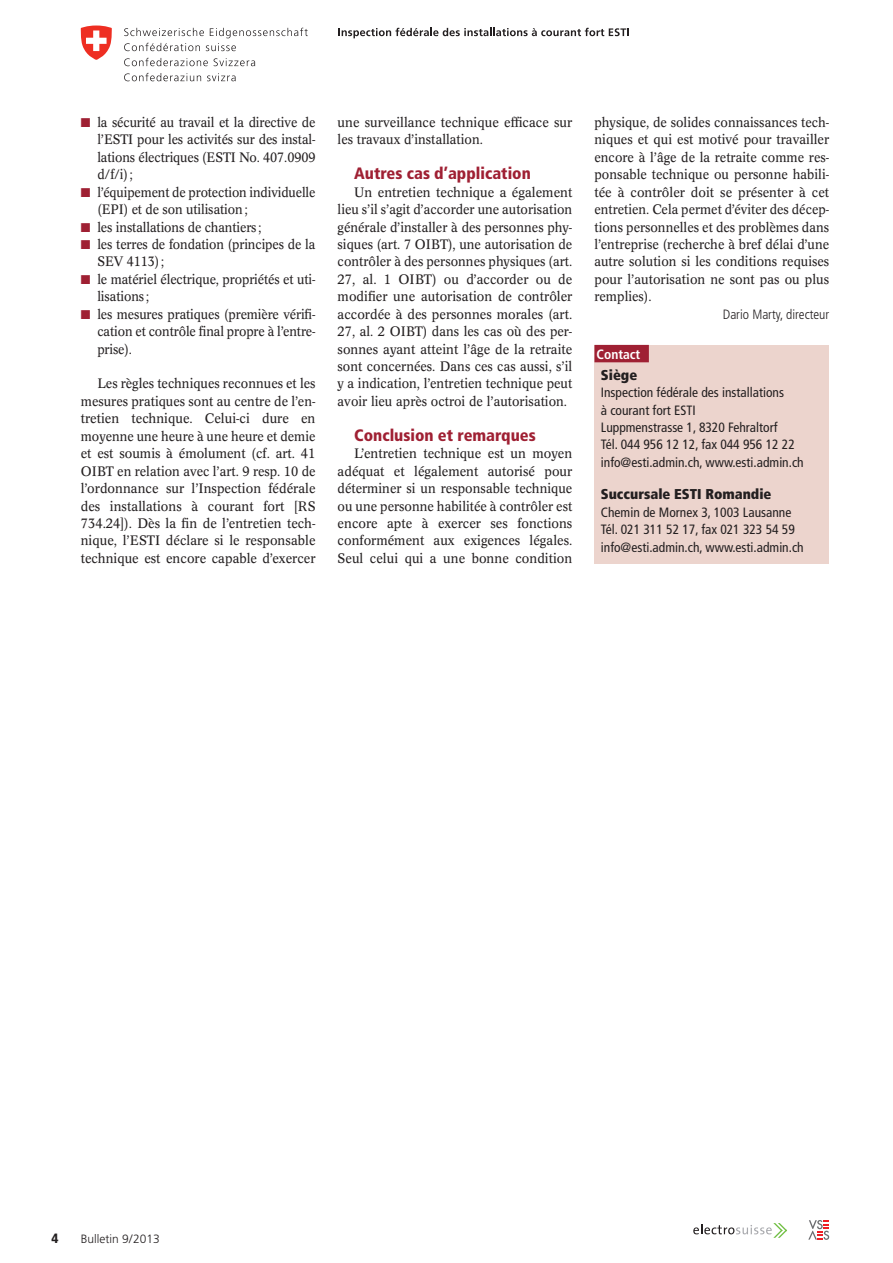
<style>
.page{position:relative;width:893px;height:1263px;background:#fff}
.page>*{position:absolute;margin:0;border:0;box-sizing:border-box;transform-origin:0 0}
.t1{font:900 condensed 16.5px "Frutiger LT Std";color:#9f2033}
.t2{font:900 condensed 14.25px "Frutiger LT Std";color:#231f20}
.t3{font:13.5px/17.4px "Concorde BQ";letter-spacing:-.01em;color:#231f20;text-align:justify;scale:.96 1}
.t4{font:13.5px/17.4px "Concorde BQ";letter-spacing:-.01em;color:#231f20;text-align:justify;scale:.95 1}
.t5{font:13.5px/17.4px "Concorde BQ";letter-spacing:-.01em;color:#231f20;scale:.94 1}
.t6{font:condensed 13.5px/17.4px "Frutiger LT Std";color:#231f20}
.t7{font:300 condensed 13.5px "Frutiger LT Std";color:#231f20}
.t8{font:700 condensed 13.5px "Frutiger LT Std";color:#fff}
.t9{font:900 condensed 13.5px "Frutiger LT Std";color:#231f20}
.t10{font:300 12px "Frutiger LT Std";color:#231f20}
.s1{color:#9f2033}
</style>
<div class="page">
<svg style="left:693px;top:1223px;width:94px;height:15px"></svg>
<svg style="left:808px;top:1220px;width:21px;height:20px"></svg>
<svg style="left:124px;top:28px;width:184px;height:23px"></svg>
<svg style="left:124px;top:58px;width:84px;height:8px"></svg>
<svg style="left:214px;top:58px;width:41px;height:8px"></svg>
<svg style="left:124px;top:73px;width:77px;height:8px"></svg>
<svg style="left:207px;top:73px;width:29px;height:8px"></svg>
<svg style="left:81px;top:26px;width:31px;height:34px"></svg>
<svg style="left:338px;top:28px;width:291px;height:10px"></svg>
<div style="left:594px;top:345px;width:235px;height:218px;background:#ecd4cd"></div>
<div style="left:594px;top:345px;width:55px;height:17px;background:#9f2033"></div>
<p class="t5" style="left:97px;top:114px;width:234px;text-align:justify;text-indent:-17px"><span class="s1">■</span> la sécurité au travail et la directive de l’ESTI pour les activités sur des instal&shy;lations électriques (ESTI No. 407.0909 d/f/i);</p>
<p class="t5" style="left:97px;top:183px;width:234px;text-indent:-17px"><span class="s1">■</span> l’équipement de protection individuelle (EPI) et de son utilisation;</p>
<p class="t5" style="left:81px;top:218px;width:194px"><span class="s1">■</span> les installations de chantiers ;</p>
<p class="t5" style="left:97px;top:236px;width:234px;text-indent:-17px"><span class="s1">■</span> les terres de fondation (principes de la<br>SEV 4113);</p>
<p class="t5" style="left:97px;top:271px;width:234px;text-indent:-17px"><span class="s1">■</span> le matériel électrique, propriétés et uti&shy;lisations ;</p>
<p class="t5" style="left:97px;top:305px;width:234px;text-align:justify;text-indent:-17px"><span class="s1">■</span> les mesures pratiques (première vérifi&shy;cation et contrôle final propre à l’entre&shy;prise).</p>
<p class="t4" style="left:81px;top:375px;width:249px;text-indent:17px">Les règles techniques reconnues et les mesures pratiques sont au centre de l’en&shy;tretien technique. Celui-ci dure en moyenne une heure à une heure et demie et est soumis à émolument (cf. art. 41<br>OIBT en relation avec l’art. 9 resp. 10 de l’ordonnance sur l’Inspection fédérale des installations à courant fort [RS 734.24]). Dès la fin de l’entretien tech&shy;nique, l’ESTI déclare si le responsable technique est encore capable d’exercer</p>
<p class="t3" style="left:338px;top:114px;width:246px">une surveillance technique efficace sur les travaux d’installation.</p>
<p class="t1" style="left:354px;top:164px;width:178px">Autres cas d’application</p>
<p class="t3" style="left:338px;top:183px;width:246px;text-indent:17px">Un entretien technique a également lieu s’il s’agit d’accorder une autorisation générale d’installer à des personnes phy&shy;siques (art. 7 OIBT), une autorisation de contrôler à des personnes physiques (art.<br>27, al. 1 OIBT) ou d’accorder ou de modifier une autorisation de contrôler accordée à des personnes morales (art.<br>27, al. 2 OIBT) dans les cas où des per&shy;sonnes ayant atteint l’âge de la retraite sont concernées. Dans ces cas aussi, s’il y a indication, l’entretien technique peut avoir lieu après octroi de l’autorisation.</p>
<p class="t1" style="left:354px;top:425px;width:183px">Conclusion et remarques</p>
<p class="t3" style="left:338px;top:445px;width:246px;text-indent:17px">L’entretien technique est un moyen adéquat et légalement autorisé pour déterminer si un responsable technique ou une personne habilitée à contrôler est encore apte à exercer ses fonctions conformément aux exigences légales.<br>Seul celui qui a une bonne condition</p>
<p class="t4" style="left:594px;top:114px;width:249px">physique, de solides connaissances tech&shy;niques et qui est motivé pour travailler encore à l’âge de la retraite comme res&shy;ponsable technique ou personne habili&shy;tée à contrôler doit se présenter à cet entretien. Cela permet d’éviter des décep&shy;tions personnelles et des problèmes dans l’entreprise (recherche à bref délai d’une autre solution si les conditions requises pour l’autorisation ne sont pas ou plus remplies).</p>
<p class="t7" style="left:723px;top:306px;width:108px">Dario Marty, directeur</p>
<p class="t8" style="left:597px;top:346px;width:45px">Contact</p>
<p class="t2" style="left:601px;top:366px;width:38px">Siège</p>
<p class="t6" style="left:601px;top:384px;width:204px">Inspection fédérale des installations<br>à courant fort ESTI<br>Luppmenstrasse 1, 8320 Fehraltorf<br>Tél. 044 956 12 12, fax 044 956 12 22 info@esti.admin.ch, www.esti.admin.ch</p>
<p class="t2" style="left:601px;top:486px;width:172px">Succursale ESTI Romandie</p>
<p class="t6" style="left:601px;top:503px;width:204px">Chemin de Mornex 3, 1003 Lausanne<br>Tél. 021 311 52 17, fax 021 323 54 59 info@esti.admin.ch, www.esti.admin.ch</p>
<p class="t9" style="left:52px;top:1230px;width:9px">4</p>
<p class="t10" style="left:81px;top:1232px;width:81px">Bulletin 9/2013</p>
</div>
